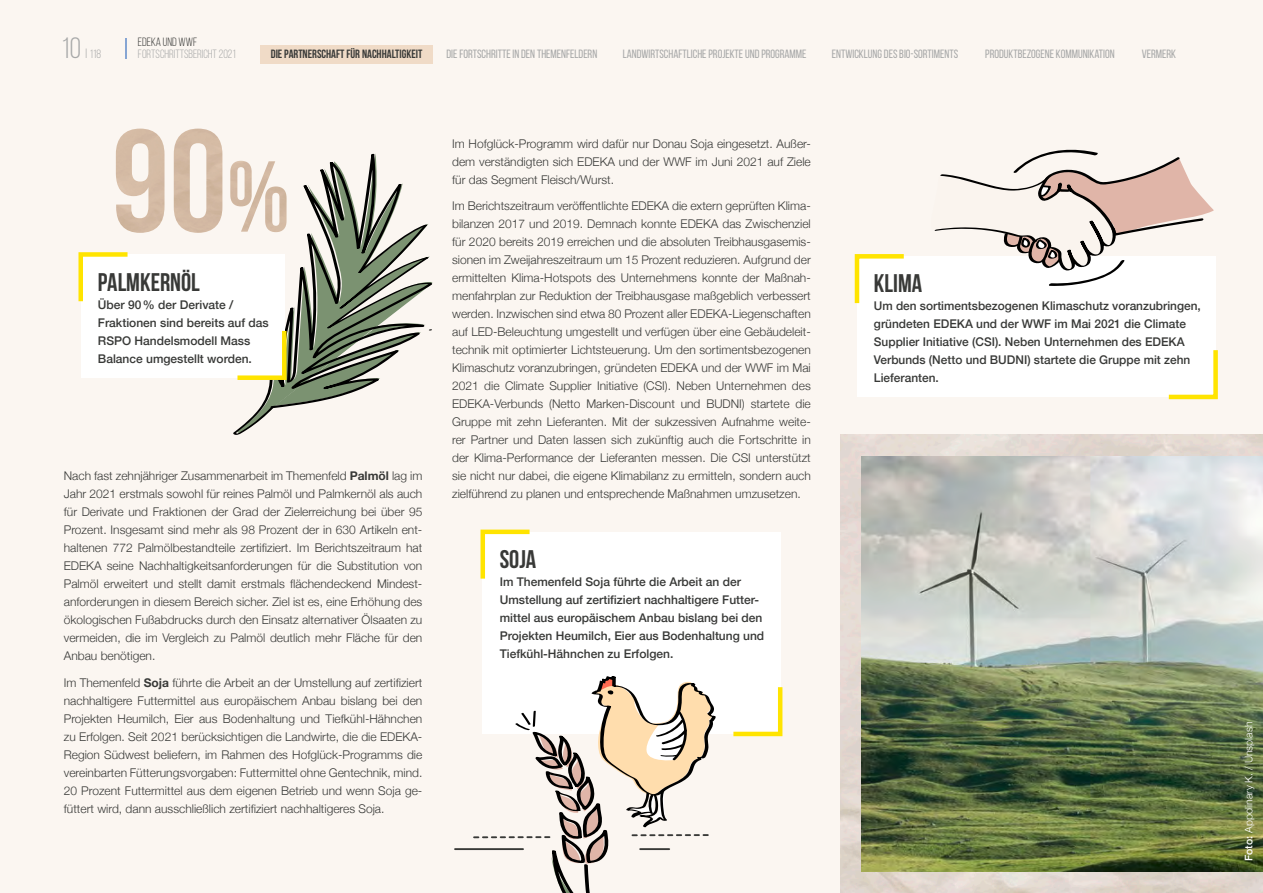
<style>
.page{position:relative;width:1263px;height:893px;background:#fbf6f1}
.page>*{position:absolute;margin:0;border:0;box-sizing:border-box;transform-origin:0 0}
.t1{font:700 25.5px "Bebas Neue";color:#383937}
.t2{font:300 12px/18px "Helvetica Neue";color:#383937;text-align:justify}
.t3{font:500 12px/18px "Helvetica Neue";color:#383937}
.t4{font:12px "Bebas Neue";color:#a7a8a8}
.t5{font:700 12px "Bebas Neue";color:#383937}
.t6{font:12px "Bebas Neue";color:#a7a8a8}
.t7{font:12px "Bebas Neue";color:#383937}
.t8{font:300 10.5px "Helvetica Neue";color:#fff}
.s1{font-size:29.4px}
.s2{font-size:13.5px}
.s3{font-weight:700}
.s4{font-weight:500}
</style>
<div class="page">
<svg style="left:125px;top:38px;width:1px;height:20px"></svg>
<div style="left:857px;top:256px;width:358px;height:141px;background:#fff"></div>
<img style="left:116px;top:129px;width:117px;height:104px">
<div style="left:483px;top:532px;width:298px;height:201px;background:#fff"></div>
<svg style="left:480px;top:529px;width:50px;height:54px"></svg>
<svg style="left:729px;top:687px;width:54px;height:50px"></svg>
<hr style="left:455px;top:848px;width:68px;height:2px;background:#383937">
<svg style="left:854px;top:254px;width:50px;height:50px"></svg>
<svg style="left:1168px;top:346px;width:50px;height:54px"></svg>
<img style="left:840px;top:435px;width:423px;height:458px">
<svg style="left:233px;top:153px;width:197px;height:282px"></svg>
<img style="left:862px;top:456px;width:401px;height:416px">
<div style="left:81px;top:255px;width:203px;height:123px;background:#fff"></div>
<svg style="left:78px;top:252px;width:54px;height:50px"></svg>
<svg style="left:233px;top:282px;width:200px;height:126px"></svg>
<svg style="left:934px;top:149px;width:280px;height:137px"></svg>
<svg style="left:474px;top:676px;width:242px;height:217px"></svg>
<div style="left:260px;top:45px;width:173px;height:19px;background:#f0dbc7"></div>
<p class="t6" style="left:61px;top:48px;width:41px"><span class="s1">10</span> <span class="s2">I</span> 118</p>
<p class="t7" style="left:138px;top:36px;width:61px">EDEKA UND WWF</p>
<p class="t6" style="left:138px;top:48px;width:99px">FORTSCHRITTSBERICHT 2021</p>
<p class="t5" style="left:271px;top:48px;width:153px">DIE PARTNERSCHAFT FÜR NACHHALTIGKEIT</p>
<p class="t4" style="left:446px;top:48px;width:152px">DIE FORTSCHRITTE IN DEN THEMENFELDERN</p>
<p class="t4" style="left:623px;top:48px;width:185px">LANDWIRTSCHAFTLICHE PROJEKTE UND PROGRAMME</p>
<p class="t4" style="left:832px;top:48px;width:128px">ENTWICKLUNG DES BIO-SORTIMENTS</p>
<p class="t4" style="left:985px;top:48px;width:131px">PRODUKTBEZOGENE KOMMUNIKATION</p>
<p class="t4" style="left:1142px;top:48px;width:36px">VERMERK</p>
<h1 class="t1" style="left:98px;top:268px;width:104px">PALMKERNÖL</h1>
<p class="t3" style="left:98px;top:295px;width:172px">Über 90% der Derivate /<br>Fraktionen sind bereits auf das<br>RSPO Handelsmodell Mass<br>Balance umgestellt worden.</p>
<p class="t2" style="left:64px;top:466px;width:360px">Nach fast zehnjähriger Zusammenarbeit im Themenfeld <span class="s3">Palmöl</span> lag im Jahr 2021 erstmals sowohl für reines Palmöl und Palmkernöl als auch für Derivate und Fraktionen der Grad der Zielerreichung bei über 95<br>Prozent. Insgesamt sind mehr als 98 Prozent der in 630 Artikeln ent&shy;haltenen 772 Palmölbestandteile zertifiziert. Im Berichtszeitraum hat EDEKA seine Nachhaltigkeitsanforderungen für die Substitution von Palmöl erweitert und stellt damit erstmals flächendeckend Mindest&shy;anforderungen in diesem Bereich sicher. Ziel ist es, eine Erhöhung des ökologischen Fußabdrucks durch den Einsatz alternativer Ölsaaten zu vermeiden, die im Vergleich zu Palmöl deutlich mehr Fläche für den Anbau benötigen.</p>
<p class="t2" style="left:64px;top:673px;width:360px">Im Themenfeld <span class="s3">Soja</span> führte die Arbeit an der Umstellung auf zertifiziert nachhaltigere Futtermittel aus europäischem Anbau bislang bei den Projekten Heumilch, Eier aus Bodenhaltung und Tiefkühl-Hähnchen zu Erfolgen. Seit 2021 berücksichtigen die Landwirte, die die EDEKA-Region Südwest beliefern, im Rahmen des Hofglück-Programms die vereinbarten Fütterungsvorgaben: Futtermittel ohne Gentechnik, mind.<br>20 Prozent Futtermittel aus dem eigenen Betrieb und wenn Soja ge&shy;füttert wird, dann ausschließlich zertifiziert nachhaltigeres Soja.</p>
<p class="t2" style="left:452px;top:134px;width:360px">Im Hofglück-Programm wird dafür nur Donau Soja eingesetzt. Außer&shy;dem verständigten sich EDEKA und der WWF im Juni 2021 auf Ziele für das Segment Fleisch/Wurst.</p>
<p class="t2" style="left:452px;top:196px;width:360px">Im Berichtszeitraum veröffentlichte EDEKA die extern geprüften Klima&shy;bilanzen 2017 und 2019. Demnach konnte EDEKA das Zwischenziel für 2020 bereits 2019 erreichen und die absoluten Treibhausgasemis&shy;sionen im Zweijahreszeitraum um 15 Prozent reduzieren. Aufgrund der ermittelten Klima-Hotspots des Unternehmens konnte der Maßnah&shy;menfahrplan zur Reduktion der Treibhausgase maßgeblich verbessert werden. Inzwischen sind etwa 80 Prozent aller EDEKA-Liegenschaften auf LED-Beleuchtung umgestellt und verfügen über eine Gebäudeleit&shy;technik mit optimierter Lichtsteuerung. Um den sortimentsbezogenen Klimaschutz voranzubringen, gründeten EDEKA und der WWF im Mai 2021 die Climate Supplier Initiative (CSI). Neben Unternehmen des EDEKA-Verbunds (Netto Marken-Discount und BUDNI) startete die Gruppe mit zehn Lieferanten. Mit der sukzessiven Aufnahme weite&shy;rer Partner und Daten lassen sich zukünftig auch die Fortschritte in der Klima-Performance der Lieferanten messen. Die CSI unterstützt sie nicht nur dabei, die eigene Klimabilanz zu ermitteln, sondern auch zielführend zu planen und entsprechende Maßnahmen umzusetzen.</p>
<h1 class="t1" style="left:500px;top:545px;width:38px">SOJA</h1>
<p class="t3" style="left:500px;top:572px;width:266px">Im Themenfeld Soja führte die Arbeit an der Umstellung auf zertifiziert nachhaltigere Futter&shy;mittel aus europäischem Anbau bislang bei den Projekten Heumilch, Eier aus Bodenhaltung und Tiefkühl-Hähnchen zu Erfolgen.</p>
<h1 class="t1" style="left:874px;top:269px;width:50px">KLIMA</h1>
<p class="t3" style="left:874px;top:296px;width:328px">Um den sortimentsbezogenen Klimaschutz voranzubringen, gründeten EDEKA und der WWF im Mai 2021 die Climate Supplier Initiative (CSI). Neben Unternehmen des EDEKA Verbunds (Netto und BUDNI) startete die Gruppe mit zehn Lieferanten.</p>
<p class="t8" style="left:1240px;top:861px;width:141px;rotate:-90deg"><span class="s4">Foto:</span> Appolinary K. / Unsplash</p>
</div>
